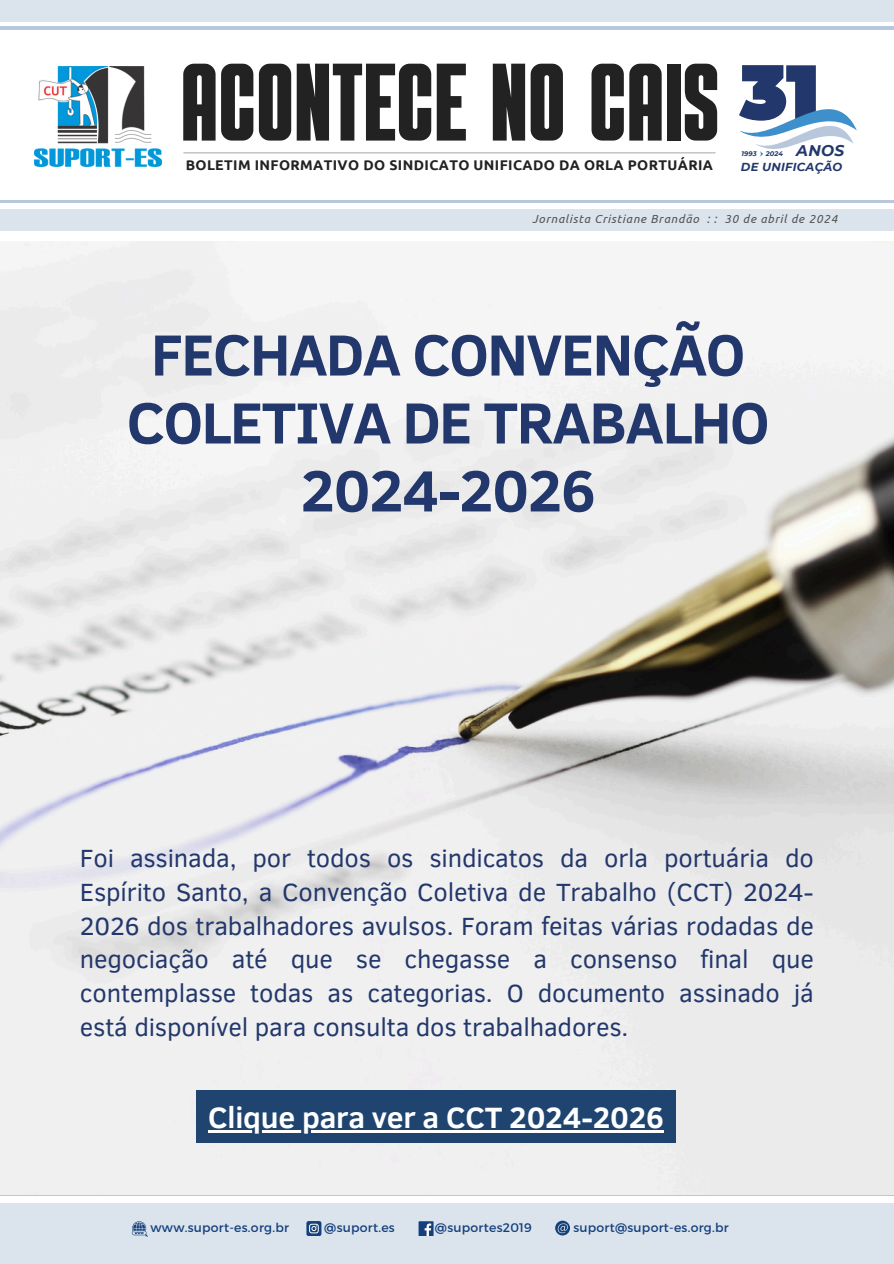
<style>
.page{position:relative;width:894px;height:1264px;background:#fff}
.page>*{position:absolute;margin:0;border:0;box-sizing:border-box;transform-origin:0 0}
.t1{font:109.8px "Alpha";letter-spacing:-.01em;color:#222}
.t2{font:700 59.1px/67.9px "Clear Sans";letter-spacing:-.025em;color:#22376b;text-align:center}
.t3{font:700 30.15px "Clear Sans";letter-spacing:-.01em;color:#fff}
.t4{font:25.5px/33.8px "Clear Sans";letter-spacing:-.005em;color:#22376b;text-align:justify}
.t5{font:italic 700 15.45px "Montserrat";color:#22376b}
.t6{font:700 14.1px "Ubuntu";letter-spacing:.03em;color:#222}
.t7{font:12.45px "Montserrat";letter-spacing:.02em;color:#14407b}
.t8{font:italic 11.7px "Ubuntu";letter-spacing:.065em;color:#545454}
.t9{font:italic 700 11.55px "Montserrat";letter-spacing:.02em;color:#22376b}
.t10{font:italic 700 6.6px "Montserrat";letter-spacing:.02em;color:#22376b}
</style>
<div class="page">
<div style="left:0;top:209px;width:893px;height:22px;background:#dbe3ed"></div>
<hr style="left:0;top:200px;width:893px;height:3px;background:#b8c7db">
<div style="left:0;top:0;width:893px;height:22px;background:#dbe3ed"></div>
<hr style="left:0;top:27px;width:893px;height:2px;background:#b8c7db">
<hr style="left:183px;top:152px;width:532px;height:1px;background:#a6a6a6">
<img style="left:35px;top:67px;width:127px;height:100px">
<div style="left:0;top:1203px;width:893px;height:60px;background:#dbe3ed"></div>
<hr style="left:0;top:1193px;width:893px;height:2px;background:#b8c7db">
<div style="left:418px;top:1221px;width:15px;height:14px;background:#14407b"></div>
<svg style="left:424px;top:1223px;width:7px;height:12px"></svg>
<svg style="left:555px;top:1220px;width:14px;height:15px"></svg>
<svg style="left:306px;top:1221px;width:15px;height:14px"></svg>
<svg style="left:132px;top:1221px;width:16px;height:15px"></svg>
<svg style="left:739px;top:65px;width:118px;height:92px"></svg>
<img style="left:0;top:241px;width:893px;height:953px">
<div style="left:196px;top:1090px;width:479px;height:53px;background:#1f4470"></div>
<hr style="left:208px;top:1130px;width:455px;height:2px;background:#fff">
<h1 class="t1" style="left:180px;top:53px;width:540px">ACONTECE NO CAIS</h1>
<p class="t6" style="left:186px;top:157px;width:528px">BOLETIM INFORMATIVO DO SINDICATO UNIFICADO DA ORLA PORTUÁRIA</p>
<p class="t10" style="left:741px;top:150px;width:17px">1993</p>
<p class="t10" style="left:765px;top:150px;width:19px">2024</p>
<p class="t5" style="left:796px;top:141px;width:50px">ANOS</p>
<p class="t9" style="left:740px;top:160px;width:103px">DE UNIFICAÇÃO</p>
<h4 class="t8" style="left:532px;top:212px;width:307px">Jornalista Cristiane Brandão : : 30 de abril de 2024</h4>
<h3 class="t2" style="left:126px;top:318px;width:644px">FECHADA CONVENÇÃO<br>COLETIVA DE TRABALHO<br>2024-2026</h3>
<p class="t4" style="left:80px;top:840px;width:735px">Foi assinada, por todos os sindicatos da orla portuária do Espírito Santo, a Convenção Coletiva de Trabalho (CCT) 2024- 2026 dos trabalhadores avulsos. Foram feitas várias rodadas de negociação até que se chegasse a consenso final que contemplasse todas as categorias. O documento assinado já está disponível para consulta dos trabalhadores.</p>
<p class="t3" style="left:208px;top:1095px;width:457px">Clique para ver a CCT 2024-2026</p>
<p class="t7" style="left:150px;top:1219px;width:140px">www.suport-es.org.br</p>
<p class="t7" style="left:324px;top:1219px;width:72px">@suport.es</p>
<p class="t7" style="left:435px;top:1219px;width:98px">@suportes2019</p>
<p class="t7" style="left:573px;top:1219px;width:157px">suport@suport-es.org.br</p>
</div>
